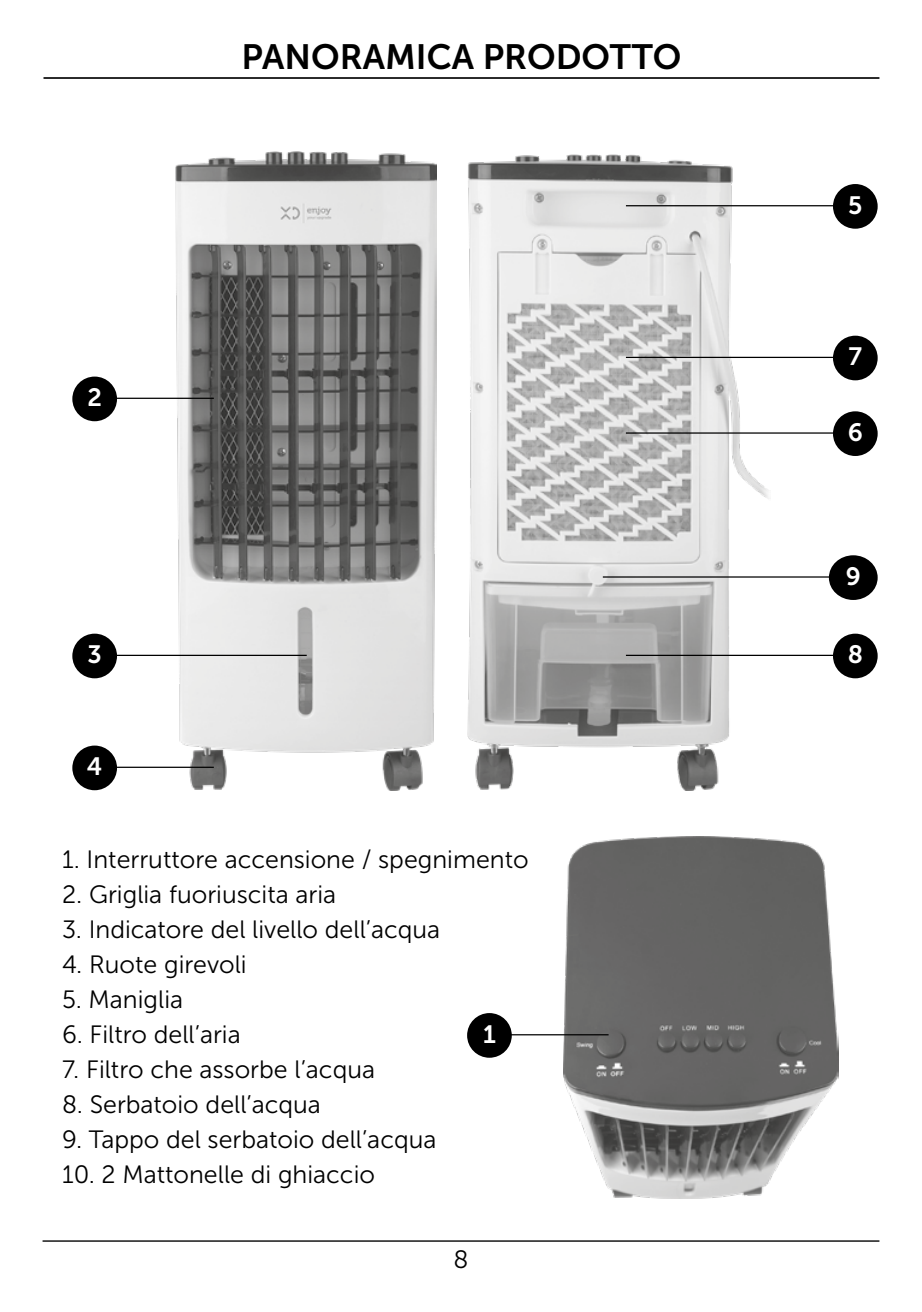
<style>
.page{position:relative;width:922px;height:1312px;background:#fff}
.page>*{position:absolute;margin:0;border:0;box-sizing:border-box;transform-origin:0 0}
.t1{font:35px "Museo Sans 700";color:#000}
.t2{font:25px "Museo Sans 300";color:#000}
.t3{font:25px "Museo Sans 700";color:#fff}
</style>
<div class="page">
<hr style="left:43px;top:1239px;width:836px;height:2px;background:#000">
<hr style="left:43px;top:77px;width:836px;height:2px;background:#000">
<img style="left:467px;top:155px;width:303px;height:635px">
<img style="left:176px;top:152px;width:260px;height:638px">
<img style="left:563px;top:836px;width:274px;height:361px">
<hr style="left:489px;top:1033px;width:119px;height:2px;background:#000">
<div style="left:467px;top:1012px;width:44px;height:45px;background:#000;border-radius:50%"></div>
<hr style="left:95px;top:397px;width:119px;height:2px;background:#000">
<hr style="left:95px;top:654px;width:211px;height:2px;background:#000">
<hr style="left:625px;top:654px;width:212px;height:2px;background:#000">
<hr style="left:625px;top:432px;width:212px;height:1px;background:#000">
<hr style="left:625px;top:357px;width:212px;height:1px;background:#000">
<hr style="left:625px;top:205px;width:212px;height:1px;background:#000">
<hr style="left:602px;top:576px;width:232px;height:1px;background:#000">
<hr style="left:95px;top:766px;width:119px;height:1px;background:#000">
<div style="left:72px;top:376px;width:45px;height:45px;background:#000;border-radius:50%"></div>
<div style="left:72px;top:633px;width:45px;height:45px;background:#000;border-radius:50%"></div>
<div style="left:832px;top:633px;width:45px;height:45px;background:#000;border-radius:50%"></div>
<div style="left:832px;top:411px;width:45px;height:45px;background:#000;border-radius:50%"></div>
<div style="left:832px;top:335px;width:45px;height:45px;background:#000;border-radius:50%"></div>
<div style="left:832px;top:184px;width:45px;height:45px;background:#000;border-radius:50%"></div>
<div style="left:828px;top:555px;width:49px;height:45px;background:#000;border-radius:50%"></div>
<div style="left:72px;top:745px;width:45px;height:45px;background:#000;border-radius:50%"></div>
<p class="t3" style="left:87px;top:383px;width:16px">2</p>
<h1 class="t1" style="left:241px;top:37px;width:441px">PANORAMICA PRODOTTO</h1>
<p class="t3" style="left:848px;top:191px;width:16px">5</p>
<p class="t3" style="left:848px;top:343px;width:15px">7</p>
<p class="t3" style="left:847px;top:418px;width:17px">6</p>
<p class="t3" style="left:845px;top:562px;width:17px">9</p>
<p class="t3" style="left:87px;top:640px;width:16px">3</p>
<p class="t3" style="left:847px;top:640px;width:17px">8</p>
<p class="t3" style="left:87px;top:752px;width:17px">4</p>
<p class="t2" style="left:62px;top:845px;width:468px">1. Interruttore accensione / spegnimento</p>
<p class="t2" style="left:62px;top:880px;width:275px">2. Griglia fuoriuscita aria</p>
<p class="t2" style="left:62px;top:915px;width:379px">3. Indicatore del livello dell’acqua</p>
<p class="t2" style="left:62px;top:950px;width:186px">4. Ruote girevoli</p>
<p class="t2" style="left:62px;top:985px;width:123px">5. Maniglia</p>
<p class="t2" style="left:62px;top:1020px;width:180px">6. Filtro dell’aria</p>
<p class="t2" style="left:62px;top:1055px;width:314px">7. Filtro che assorbe l’acqua</p>
<p class="t2" style="left:62px;top:1090px;width:260px">8. Serbatoio dell’acqua</p>
<p class="t2" style="left:62px;top:1125px;width:376px">9. Tappo del serbatoio dell’acqua</p>
<p class="t2" style="left:62px;top:1160px;width:314px">10. 2 Mattonelle di ghiaccio</p>
<p class="t3" style="left:483px;top:1020px;width:14px">1</p>
<p class="t2" style="left:453px;top:1245px;width:17px">8</p>
</div>
